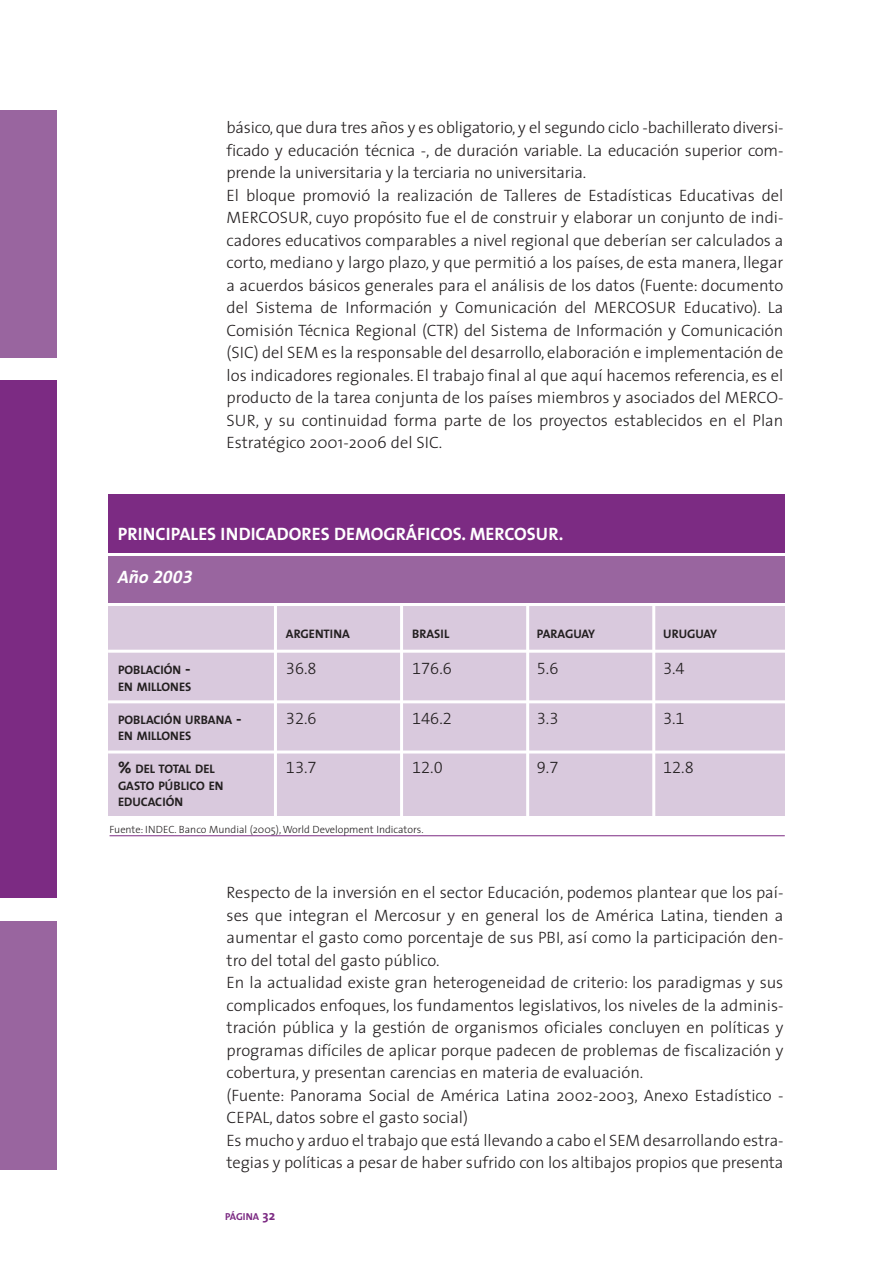
<style>
.page{position:relative;width:893px;height:1263px;background:#fff}
.page>*{position:absolute;margin:0;border:0;box-sizing:border-box;transform-origin:0 0}
.t1{font:700 18px "The Sans";color:#fff}
.t2{font:italic 18px "The Sans Bold Expert";color:#fff}
.t3{font:300 16.5px/22.5px "The Sans";color:#231f20}
.t4{font:16.5px "The Sans Light Expert";color:#231f20}
.t5{font:700 12.3px/16.5px "The Sans";color:#231f20}
.t6{font:300 10.5px "The Sans";color:#231f20}
.t7{font:700 10.2px "The Sans";color:#7c2b83}
.s1{font-family:"The Sans";font-weight:700}
.s2{font-size:16.5px}
.s3{font-size:13.5px}
</style>
<div class="page">
<div style="left:0;top:381px;width:56px;height:517px;background:#7c2b83"></div>
<div style="left:0;top:111px;width:56px;height:247px;background:#99659f"></div>
<div style="left:0;top:921px;width:56px;height:248px;background:#99659f"></div>
<div style="left:108px;top:606px;width:677px;height:210px;background:#d9c9dd"></div>
<hr style="left:110px;top:835px;width:675px;height:1px;background:#7c2b83">
<hr style="left:274px;top:551px;width:3px;height:267px;background:#fff">
<hr style="left:400px;top:551px;width:3px;height:265px;background:#fff">
<hr style="left:652px;top:551px;width:3px;height:265px;background:#fff">
<hr style="left:526px;top:551px;width:3px;height:265px;background:#fff">
<hr style="left:108px;top:650px;width:677px;height:3px;background:#fff">
<hr style="left:108px;top:700px;width:677px;height:3px;background:#fff">
<hr style="left:108px;top:750px;width:677px;height:3px;background:#fff">
<div style="left:108px;top:495px;width:677px;height:58px;background:#7c2b83"></div>
<div style="left:108px;top:556px;width:677px;height:47px;background:#99659f"></div>
<p class="t3" style="left:227px;top:119px;width:558px">básico, que dura tres años y es obligatorio, y el segundo ciclo -bachillerato diversi&shy;ficado y educación técnica -, de duración variable. La educación superior com&shy;prende la universitaria y la terciaria no universitaria.<br>El bloque promovió la realización de Talleres de Estadísticas Educativas del MERCOSUR, cuyo propósito fue el de construir y elaborar un conjunto de indi&shy;cadores educativos comparables a nivel regional que deberían ser calculados a corto, mediano y largo plazo, y que permitió a los países, de esta manera, llegar a acuerdos básicos generales para el análisis de los datos (Fuente: documento del Sistema de Información y Comunicación del MERCOSUR Educativo). La Comisión Técnica Regional (CTR) del Sistema de Información y Comunicación (SIC) del SEM es la responsable del desarrollo, elaboración e implementación de los indicadores regionales. El trabajo final al que aquí hacemos referencia, es el producto de la tarea conjunta de los países miembros y asociados del MERCO-SUR, y su continuidad forma parte de los proyectos establecidos en el Plan Estratégico 2001-2006 del SIC.</p>
<p class="t1" style="left:118px;top:526px;width:447px">PRINCIPALES INDICADORES DEMOGRÁFICOS. MERCOSUR.</p>
<p class="t2" style="left:118px;top:562px;width:76px"><span class="s1">Año</span> 2003</p>
<p class="t5" style="left:286px;top:627px;width:65px">ARGENTINA</p>
<p class="t5" style="left:412px;top:627px;width:39px">BRASIL</p>
<p class="t5" style="left:537px;top:627px;width:60px">PARAGUAY</p>
<p class="t5" style="left:663px;top:627px;width:56px">URUGUAY</p>
<p class="t5" style="left:118px;top:663px;width:74px">POBLACIÓN <span class="s2">-</span></p>
<p class="t4" style="left:286px;top:659px;width:32px">36.8</p>
<p class="t4" style="left:412px;top:659px;width:41px">176.6</p>
<p class="t4" style="left:537px;top:659px;width:23px">5.6</p>
<p class="t4" style="left:663px;top:659px;width:23px">3.4</p>
<p class="t5" style="left:118px;top:680px;width:75px">EN MILLONES</p>
<p class="t5" style="left:118px;top:713px;width:125px">POBLACIÓN URBANA <span class="s2">-</span></p>
<p class="t4" style="left:286px;top:708px;width:32px">32.6</p>
<p class="t4" style="left:412px;top:708px;width:41px">146.2</p>
<p class="t4" style="left:537px;top:708px;width:23px">3.3</p>
<p class="t4" style="left:663px;top:708px;width:23px">3.1</p>
<p class="t5" style="left:118px;top:729px;width:75px">EN MILLONES</p>
<p class="t5" style="left:118px;top:762px;width:98px"><span class="s2">%</span> DEL TOTAL DEL</p>
<p class="t4" style="left:286px;top:758px;width:32px">13.7</p>
<p class="t4" style="left:412px;top:758px;width:32px">12.0</p>
<p class="t4" style="left:537px;top:758px;width:23px">9.7</p>
<p class="t4" style="left:663px;top:758px;width:32px">12.8</p>
<p class="t5" style="left:118px;top:779px;width:107px">GASTO PÚBLICO EN<br>EDUCACIÓN</p>
<p class="t6" style="left:110px;top:825px;width:315px">Fuente: INDEC. Banco Mundial (2005), World Development Indicators.</p>
<p class="t3" style="left:227px;top:883px;width:558px">Respecto de la inversión en el sector Educación, podemos plantear que los paí&shy;ses que integran el Mercosur y en general los de América Latina, tienden a aumentar el gasto como porcentaje de sus PBI, así como la participación den&shy;tro del total del gasto público.<br>En la actualidad existe gran heterogeneidad de criterio: los paradigmas y sus complicados enfoques, los fundamentos legislativos, los niveles de la adminis&shy;tración pública y la gestión de organismos oficiales concluyen en políticas y programas difíciles de aplicar porque padecen de problemas de fiscalización y cobertura, y presentan carencias en materia de evaluación.<br>(Fuente: Panorama Social de América Latina 2002-2003, Anexo Estadístico - CEPAL, datos sobre el gasto social)<br>Es mucho y arduo el trabajo que está llevando a cabo el SEM desarrollando estra&shy;tegias y políticas a pesar de haber sufrido con los altibajos propios que presenta</p>
<p class="t7" style="left:225px;top:1212px;width:51px">PÁGINA <span class="s3">32</span></p>
</div>
